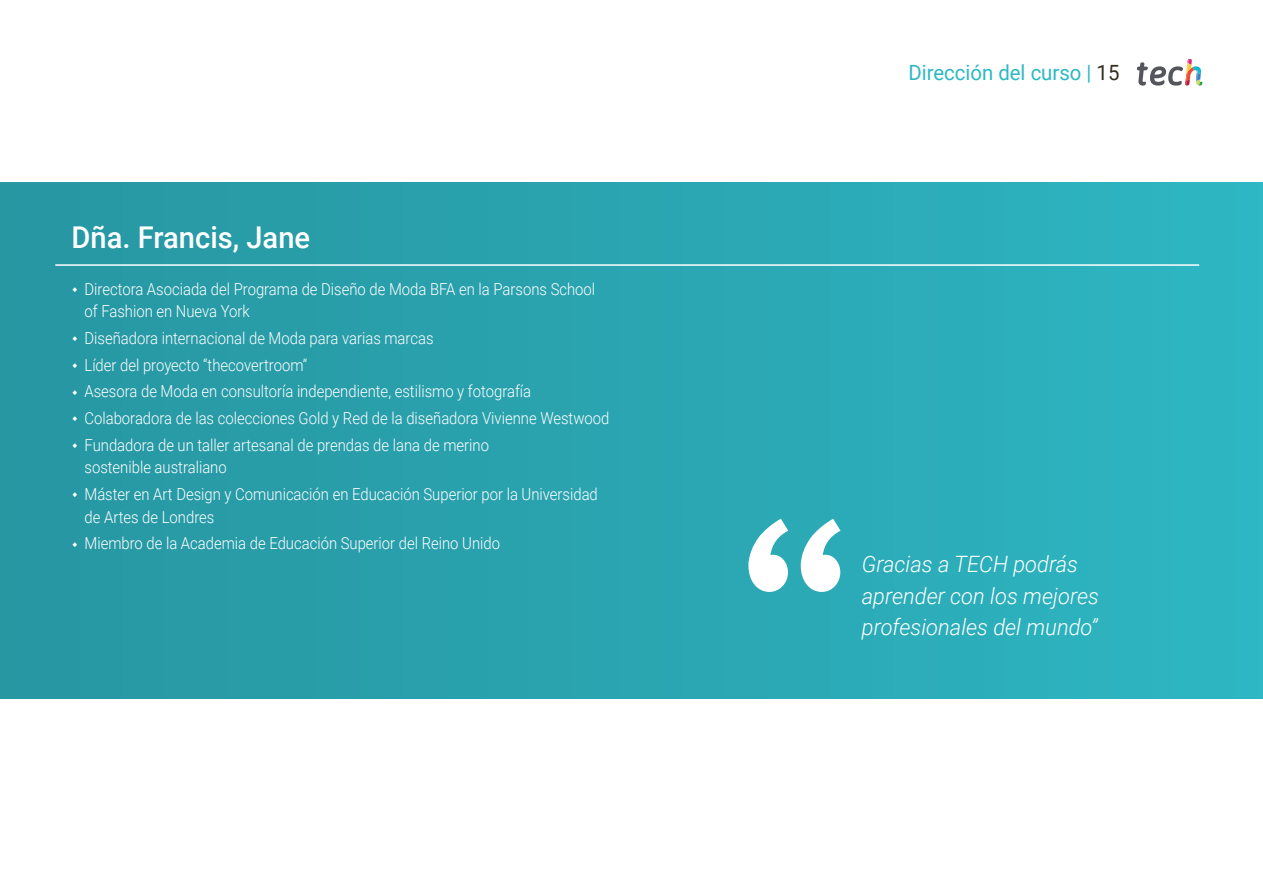
<style>
.page{position:relative;width:1263px;height:893px;background:#fff}
.page>*{position:absolute;margin:0;border:0;box-sizing:border-box;transform-origin:0 0}
.t1{font:500 30px "Roboto";color:#fff}
.t2{font:italic 300 22.5px/31.5px "Roboto";color:#fff}
.t3{font:21px "Roboto";color:#2db8c4}
.t4{font:300 16.5px/26.7px "Roboto";color:#fff;scale:.9 1}
.s1{color:#312e20}
</style>
<div class="page">
<div style="left:0;top:182px;width:1263px;height:516px;background:linear-gradient(to right,#2796a1,#2db6c2)"></div>
<svg style="left:748px;top:519px;width:92px;height:73px"></svg>
<svg style="left:1137px;top:59px;width:65px;height:27px"></svg>
<hr style="left:55px;top:264px;width:1144px;height:2px;background:#fff">
<svg style="left:73px;top:287px;width:4px;height:5px"></svg>
<svg style="left:73px;top:336px;width:4px;height:5px"></svg>
<svg style="left:73px;top:363px;width:4px;height:5px"></svg>
<svg style="left:73px;top:390px;width:4px;height:5px"></svg>
<svg style="left:73px;top:416px;width:4px;height:5px"></svg>
<svg style="left:73px;top:443px;width:4px;height:5px"></svg>
<svg style="left:73px;top:492px;width:4px;height:5px"></svg>
<svg style="left:73px;top:542px;width:4px;height:5px"></svg>
<h1 class="t1" style="left:71px;top:216px;width:240px">Dña. Francis, Jane</h1>
<p class="t4" style="left:85px;top:277px;width:569px;line-height:22.5px">Directora Asociada del Programa de Diseño de Moda BFA en la Parsons School of Fashion en Nueva York</p>
<p class="t4" style="left:85px;top:324px;width:585px">Diseñadora internacional de Moda para varias marcas<br>Líder del proyecto “thecovertroom”<br>Asesora de Moda en consultoría independiente, estilismo y fotografía Colaboradora de las colecciones Gold y Red de la diseñadora Vivienne Westwood Fundadora de un taller artesanal de prendas de lana de merino</p>
<p class="t4" style="left:85px;top:454px;width:572px">sostenible australiano<br>Máster en Art Design y Comunicación en Educación Superior por la Universidad</p>
<p class="t4" style="left:85px;top:503px;width:463px">de Artes de Londres<br>Miembro de la Academia de Educación Superior del Reino Unido</p>
<p class="t3" style="left:908px;top:57px;width:213px">Dirección del curso | <span class="s1">15</span></p>
<h2 class="t2" style="left:862px;top:548px;width:239px">Gracias a TECH podrás aprender con los mejores profesionales del mundo”</h2>
</div>
